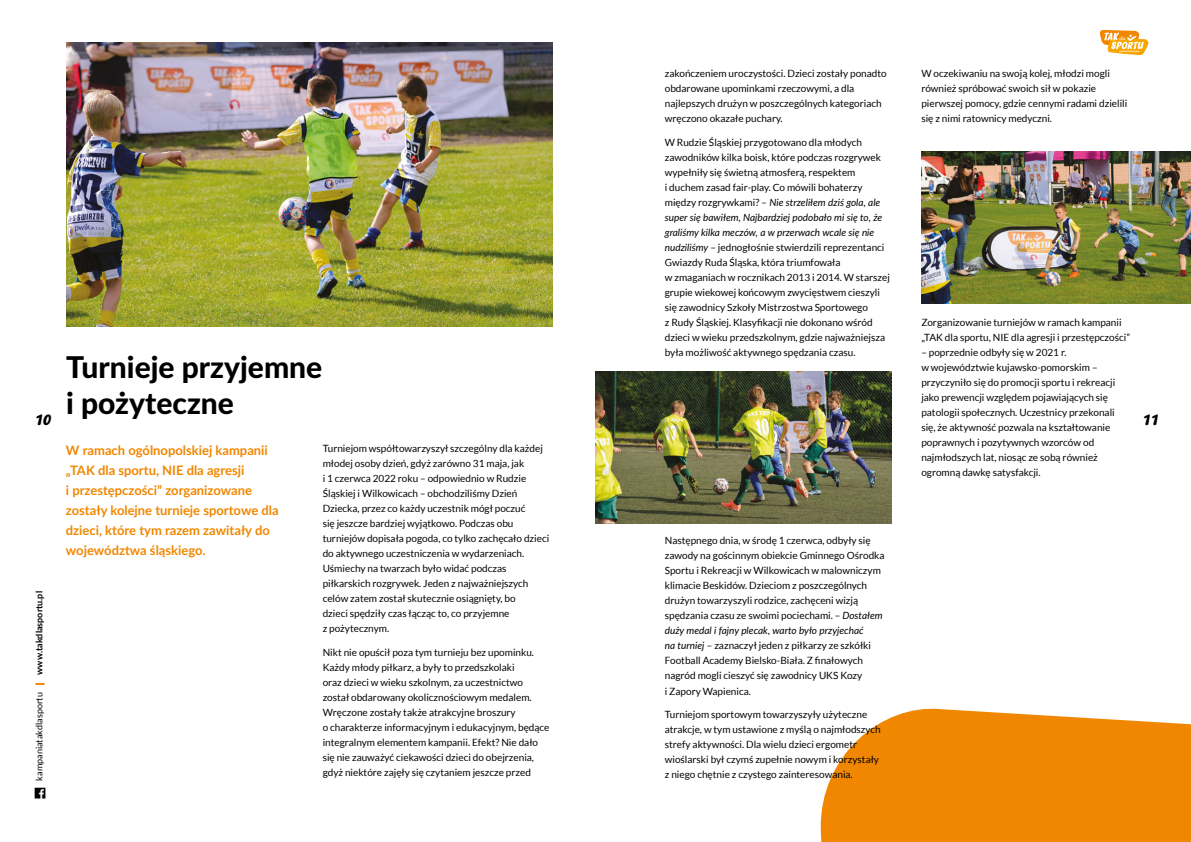
<style>
.page{position:relative;width:1191px;height:842px;background:#fff}
.page>*{position:absolute;margin:0;border:0;box-sizing:border-box;transform-origin:0 0}
.t1{font:800 30px/36px "Lato";color:#000}
.t2{font:italic 700 15px "Myfrida";color:#000}
.t3{font:700 13px/20px "Lato";color:#f18700}
.t4{font:10px/15px "Lato";color:#000}
.t5{font:9px "Lato";color:#000}
.t6{font:700 9px "Lato";color:#000}
.s1{font-style:italic}
</style>
<div class="page">
<svg style="left:820px;top:708px;width:371px;height:134px;background:#f2931b"></svg>
<img style="left:66px;top:43px;width:487px;height:283px">
<img style="left:921px;top:152px;width:270px;height:152px">
<img style="left:596px;top:371px;width:295px;height:152px">
<svg style="left:1099px;top:30px;width:49px;height:25px"></svg>
<svg style="left:34px;top:787px;width:12px;height:12px"></svg>
<svg style="left:35px;top:683px;width:10px;height:2px"></svg>
<p class="t4" style="left:921px;top:66px;width:207px">W oczekiwaniu na swoją kolej, młodzi mogli również spróbować swoich sił w pokazie pierwszej pomocy, gdzie cennymi radami dzielili się z nimi ratownicy medyczni.</p>
<p class="t4" style="left:665px;top:66px;width:223px">zakończeniem uroczystości. Dzieci zostały ponadto obdarowane upominkami rzeczowymi, a dla najlepszych drużyn w poszczególnych kategoriach wręczono okazałe puchary.</p>
<p class="t4" style="left:665px;top:135px;width:226px">W Rudzie Śląskiej przygotowano dla młodych zawodników kilka boisk, które podczas rozgrywek wypełniły się świetną atmosferą, respektem<br>i duchem zasad fair-play. Co mówili bohaterzy między rozgrywkami? <span class="s1">– Nie strzeliłem dziś gola, ale super się bawiłem, Najbardziej podobało mi się to, że graliśmy kilka meczów, a w przerwach wcale się nie nudziliśmy</span> – jednogłośnie stwierdzili reprezentanci Gwiazdy Ruda Śląska, która triumfowała<br>w zmaganiach w rocznikach 2013 i 2014. W starszej grupie wiekowej końcowym zwycięstwem cieszyli się zawodnicy Szkoły Mistrzostwa Sportowego<br>z Rudy Śląskiej. Klasyfikacji nie dokonano wśród dzieci w wieku przedszkolnym, gdzie najważniejsza była możliwość aktywnego spędzania czasu.</p>
<p class="t4" style="left:921px;top:315px;width:210px">Zorganizowanie turniejów w ramach kampanii „TAK dla sportu, NIE dla agresji i przestępczości”</p>
<p class="t4" style="left:921px;top:345px;width:195px">– poprzednie odbyły się w 2021 r.<br>w województwie kujawsko-pomorskim – przyczyniło się do promocji sportu i rekreacji jako prewencji względem pojawiających się patologii społecznych. Uczestnicy przekonali się, że aktywność pozwala na kształtowanie poprawnych i pozytywnych wzorców od najmłodszych lat, niosąc ze sobą również ogromną dawkę satysfakcji.</p>
<h1 class="t1" style="left:66px;top:347px;width:258px">Turnieje przyjemne i pożyteczne</h1>
<h3 class="t3" style="left:66px;top:439px;width:214px">W ramach ogólnopolskiej kampanii „TAK dla sportu, NIE dla agresji<br>i przestępczości” zorganizowane zostały kolejne turnieje sportowe dla dzieci, które tym razem zawitały do województwa śląskiego.</h3>
<p class="t4" style="left:323px;top:441px;width:228px">Turniejom współtowarzyszył szczególny dla każdej młodej osoby dzień, gdyż zarówno 31 maja, jak<br>i 1 czerwca 2022 roku – odpowiednio w Rudzie Śląskiej i Wilkowicach – obchodziliśmy Dzień Dziecka, przez co każdy uczestnik mógł poczuć<br>się jeszcze bardziej wyjątkowo. Podczas obu turniejów dopisała pogoda, co tylko zachęcało dzieci do aktywnego uczestniczenia w wydarzeniach.<br>Uśmiechy na twarzach było widać podczas piłkarskich rozgrywek. Jeden z najważniejszych celów zatem został skutecznie osiągnięty, bo<br>dzieci spędziły czas łącząc to, co przyjemne<br>z pożytecznym.</p>
<p class="t4" style="left:323px;top:645px;width:228px">Nikt nie opuścił poza tym turnieju bez upominku.<br>Każdy młody piłkarz, a były to przedszkolaki<br>oraz dzieci w wieku szkolnym, za uczestnictwo został obdarowany okolicznościowym medalem.<br>Wręczone zostały także atrakcyjne broszury<br>o charakterze informacyjnym i edukacyjnym, będące integralnym elementem kampanii. Efekt? Nie dało się nie zauważyć ciekawości dzieci do obejrzenia, gdyż niektóre zajęły się czytaniem jeszcze przed</p>
<h2 class="t2" style="left:34px;top:411px;width:17px">10</h2>
<h2 class="t2" style="left:1141px;top:411px;width:17px">11</h2>
<p class="t4" style="left:665px;top:533px;width:221px">Następnego dnia, w środę 1 czerwca, odbyły się zawody na gościnnym obiekcie Gminnego Ośrodka Sportu i Rekreacji w Wilkowicach w malowniczym klimacie Beskidów. Dzieciom z poszczególnych drużyn towarzyszyli rodzice, zachęceni wizją spędzania czasu ze swoimi pociechami. – <span class="s1">Dostałem duży medal i fajny plecak, warto było przyjechać<br>na turniej</span> – zaznaczył jeden z piłkarzy ze szkółki Football Academy Bielsko-Biała. Z finałowych nagród mogli cieszyć się zawodnicy UKS Kozy<br>i Zapory Wapienica.</p>
<p class="t4" style="left:665px;top:707px;width:217px">Turniejom sportowym towarzyszyły użyteczne atrakcje, w tym ustawione z myślą o najmłodszych strefy aktywności. Dla wielu dzieci ergometr wioślarski był czymś zupełnie nowym i korzystały z niego chętnie z czystego zainteresowania.</p>
<p class="t6" style="left:33px;top:675px;width:85px;rotate:-90deg">www.takdlasportu.pl</p>
<p class="t5" style="left:34px;top:781px;width:90px;rotate:-90deg">kampaniatakdlasportu</p>
</div>
